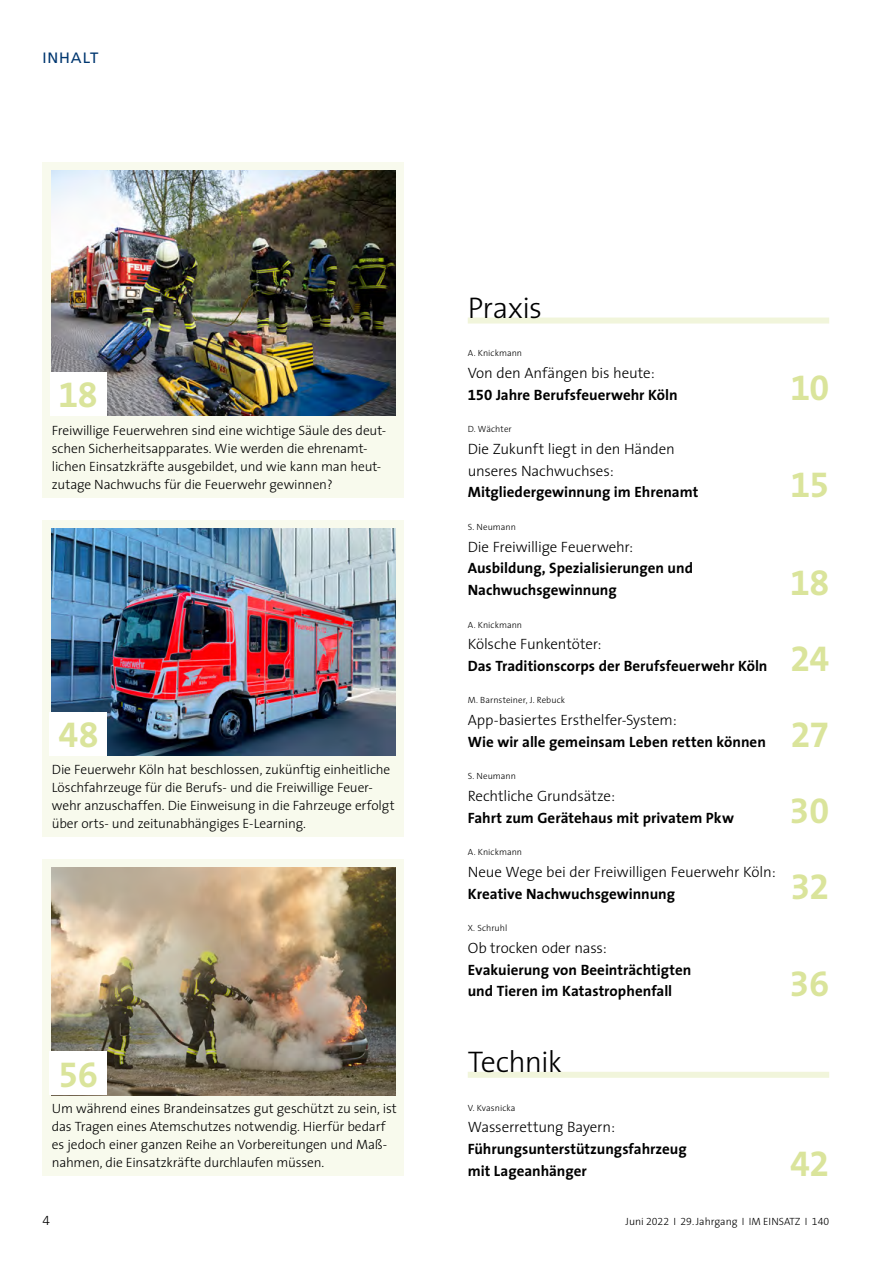
<style>
.page{position:relative;width:893px;height:1263px;background:#fff}
.page>*{position:absolute;margin:0;border:0;box-sizing:border-box;transform-origin:0 0}
.t1{font:36px "The Sans Bold Expert";letter-spacing:-.015em;color:#dae49b}
.t2{font:300 30px "The Sans";letter-spacing:-.025em;color:#000}
.t3{font:700 15px/21.8px "The Sans";color:#000}
.t4{font:300 15px/21.8px "The Sans";letter-spacing:-.01em;color:#000}
.t5{font:15px "Frutiger";letter-spacing:.06em;color:#003770}
.t6{font:300 13.5px/18px "The Sans";letter-spacing:-.015em;color:#000}
.t7{font:13.5px "The Sans Light Expert";color:#000}
.t8{font:300 10.5px "The Sans";color:#000}
.t9{font:300 9px "The Sans";letter-spacing:.005em;color:#000}
.s1{font-weight:300}
.s2{font-family:"The Sans Bold Expert";font-weight:400}
.s3{font-family:"The Sans Light Expert";font-weight:400}
</style>
<div class="page">
<div style="left:43px;top:859px;width:361px;height:317px;background:#f8faed"></div>
<img style="left:51px;top:867px;width:344px;height:228px">
<div style="left:50px;top:1052px;width:57px;height:43px;background:#fff"></div>
<div style="left:43px;top:520px;width:361px;height:317px;background:#f8faed"></div>
<img style="left:51px;top:528px;width:344px;height:228px">
<div style="left:50px;top:713px;width:57px;height:43px;background:#fff"></div>
<div style="left:43px;top:162px;width:361px;height:335px;background:#f8faed"></div>
<img style="left:51px;top:170px;width:344px;height:245px">
<div style="left:50px;top:372px;width:57px;height:43px;background:#fff"></div>
<div style="left:468px;top:318px;width:361px;height:6px;background:#f1f5db"></div>
<div style="left:468px;top:1072px;width:361px;height:6px;background:#f1f5db"></div>
<p class="t5" style="left:43px;top:49px;width:57px">INHALT</p>
<h1 class="t1" style="left:58px;top:365px;width:41px">18</h1>
<p class="t6" style="left:52px;top:421px;width:336px">Freiwillige Feuerwehren sind eine wichtige Säule des deut&shy;schen Sicherheitsapparates. Wie werden die ehrenamt&shy;lichen Einsatzkräfte ausgebildet, und wie kann man heut&shy;zutage Nachwuchs für die Feuerwehr gewinnen?</p>
<h1 class="t1" style="left:58px;top:705px;width:41px">48</h1>
<p class="t6" style="left:52px;top:760px;width:344px">Die Feuerwehr Köln hat beschlossen, zukünftig einheitliche Löschfahrzeuge für die Berufs- und die Freiwillige Feuer&shy;wehr anzuschaffen. Die Einweisung in die Fahrzeuge erfolgt über orts- und zeitunabhängiges E-Learning.</p>
<h1 class="t1" style="left:58px;top:1044px;width:41px">56</h1>
<p class="t6" style="left:52px;top:1099px;width:347px">Um während eines Brandeinsatzes gut geschützt zu sein, ist das Tragen eines Atemschutzes notwendig. Hierfür bedarf es jedoch einer ganzen Reihe an Vorbereitungen und Maß&shy;nahmen, die Einsatzkräfte durchlaufen müssen.</p>
<p class="t7" style="left:43px;top:1209px;width:9px">4</p>
<h2 class="t2" style="left:468px;top:283px;width:76px">Praxis</h2>
<p class="t9" style="left:468px;top:346px;width:56px">A. Knickmann</p>
<p class="t3" style="left:468px;top:362px;width:211px"><span class="s1">Von den Anfängen bis heute:<br></span><span class="s2">150</span> Jahre Berufsfeuerwehr Köln</p>
<h1 class="t1" style="left:790px;top:357px;width:40px">10</h1>
<p class="t9" style="left:468px;top:422px;width:46px">D. Wächter</p>
<p class="t4" style="left:468px;top:437px;width:209px">Die Zukunft liegt in den Händen unseres Nachwuchses:</p>
<p class="t3" style="left:468px;top:481px;width:232px">Mitgliedergewinnung im Ehrenamt</p>
<h1 class="t1" style="left:791px;top:455px;width:40px">15</h1>
<p class="t9" style="left:468px;top:519px;width:50px">S. Neumann</p>
<p class="t4" style="left:468px;top:535px;width:167px">Die Freiwillige Feuerwehr:</p>
<p class="t3" style="left:468px;top:557px;width:227px">Ausbildung, Spezialisierungen und<br>Nachwuchsgewinnung</p>
<h1 class="t1" style="left:790px;top:553px;width:41px">18</h1>
<p class="t9" style="left:468px;top:617px;width:56px">A. Knickmann</p>
<p class="t4" style="left:468px;top:633px;width:135px">Kölsche Funkentöter:</p>
<p class="t3" style="left:468px;top:655px;width:301px">Das Traditionscorps der Berufsfeuerwehr Köln</p>
<h1 class="t1" style="left:790px;top:629px;width:40px">24</h1>
<p class="t9" style="left:468px;top:693px;width:99px">M. Barnsteiner, J. Rebuck</p>
<p class="t4" style="left:468px;top:709px;width:211px">App-basiertes Ersthelfer-System:</p>
<p class="t3" style="left:468px;top:731px;width:300px">Wie wir alle gemeinsam Leben retten können</p>
<p class="t9" style="left:468px;top:769px;width:50px">S. Neumann</p>
<p class="t4" style="left:468px;top:785px;width:149px">Rechtliche Grundsätze:</p>
<p class="t3" style="left:468px;top:806px;width:268px">Fahrt zum Gerätehaus mit privatem Pkw</p>
<p class="t9" style="left:468px;top:845px;width:56px">A. Knickmann</p>
<p class="t4" style="left:468px;top:860px;width:309px">Neue Wege bei der Freiwilligen Feuerwehr Köln:</p>
<p class="t3" style="left:468px;top:882px;width:209px">Kreative Nachwuchsgewinnung</p>
<h1 class="t1" style="left:791px;top:705px;width:40px">27</h1>
<h1 class="t1" style="left:789px;top:780px;width:41px">30</h1>
<h1 class="t1" style="left:790px;top:856px;width:40px">32</h1>
<p class="t9" style="left:468px;top:921px;width:41px">X. Schruhl</p>
<p class="t4" style="left:468px;top:936px;width:141px">Ob trocken oder nass:</p>
<p class="t3" style="left:468px;top:958px;width:225px">Evakuierung von Beeinträchtigten und Tieren im Katastrophenfall</p>
<h1 class="t1" style="left:790px;top:954px;width:41px">36</h1>
<h2 class="t2" style="left:468px;top:1037px;width:96px">Technik</h2>
<p class="t9" style="left:468px;top:1100px;width:49px">V. Kvasnicka</p>
<p class="t4" style="left:468px;top:1116px;width:149px">Wasserrettung Bayern:</p>
<p class="t3" style="left:468px;top:1138px;width:221px">Führungsunterstützungsfahrzeug mit Lageanhänger</p>
<h1 class="t1" style="left:790px;top:1133px;width:41px">42</h1>
<p class="t8" style="left:626px;top:1212px;width:205px">Juni <span class="s3">2022</span> I <span class="s3">29</span>. Jahrgang I IM EINSATZ I <span class="s3">140</span></p>
</div>
